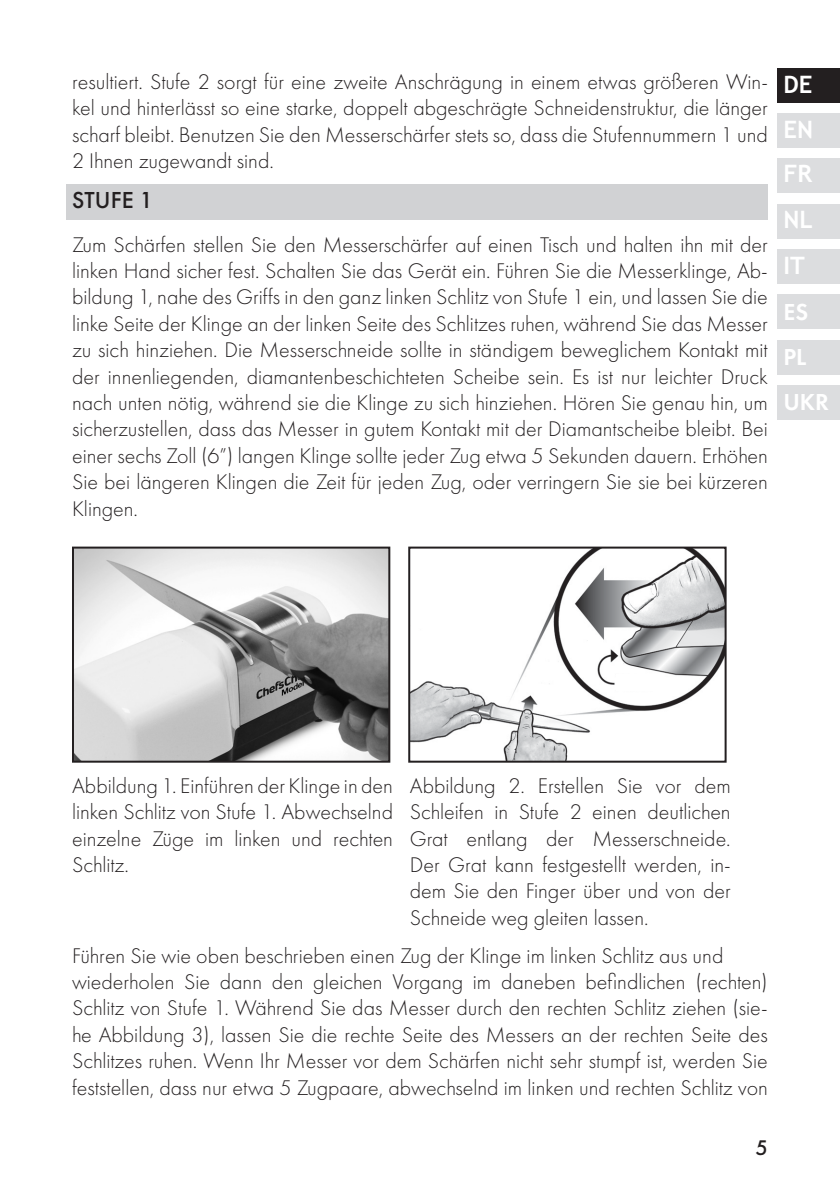
<style>
.page{position:relative;width:840px;height:1191px;background:#fff}
.page>*{position:absolute;margin:0;border:0;box-sizing:border-box;transform-origin:0 0}
.t1{font:700 24px/45.2px "Trebuchet MS";color:#fff;text-align:justify}
.t2{font:600 24px/44.6px "Futura PT";color:#fff}
.t3{font:500 24px "Futura PT";letter-spacing:.01em;color:#231f20}
.t4{font:300 22px/26.4px "Futura PT";color:#231f20;text-align:justify}
.t5{font:500 22px "Futura PT";color:#231f20}
</style>
<div class="page">
<div style="left:777px;top:68px;width:62px;height:34px;background:#231f20"></div>
<div style="left:777px;top:113px;width:62px;height:34px;background:#dcdddf"></div>
<div style="left:777px;top:159px;width:62px;height:34px;background:#dcdddf"></div>
<div style="left:777px;top:204px;width:62px;height:34px;background:#dcdddf"></div>
<div style="left:777px;top:249px;width:62px;height:34px;background:#dcdddf"></div>
<div style="left:777px;top:295px;width:62px;height:34px;background:#dcdddf"></div>
<div style="left:777px;top:340px;width:62px;height:34px;background:#dcdddf"></div>
<div style="left:777px;top:386px;width:62px;height:34px;background:#dcdddf"></div>
<div style="left:66px;top:184px;width:701px;height:35px;background:#d1d2d4"></div>
<img style="left:75px;top:549px;width:312px;height:210px">
<div style="left:72px;top:546px;width:318px;height:216px;border:2px solid #231f20"></div>
<img style="left:411px;top:549px;width:312px;height:210px">
<div style="left:616px;top:674px;width:40px;height:17px;background:#fff"></div>
<div style="left:408px;top:546px;width:318px;height:216px;border:2px solid #231f20"></div>
<p class="t4" style="left:72px;top:68px;width:697px">resultiert. Stufe 2 sorgt für eine zweite Anschrägung in einem etwas größeren Win&shy;kel und hinterlässt so eine starke, doppelt abgeschrägte Schneidenstruktur, die länger scharf bleibt. Benutzen Sie den Messerschärfer stets so, dass die Stufennummern 1 und 2 Ihnen zugewandt sind.</p>
<p class="t3" style="left:72px;top:186px;width:82px">STUFE 1</p>
<p class="t4" style="left:72px;top:231px;width:697px">Zum Schärfen stellen Sie den Messerschärfer auf einen Tisch und halten ihn mit der linken Hand sicher fest. Schalten Sie das Gerät ein. Führen Sie die Messerklinge, Ab&shy;bildung 1, nahe des Griffs in den ganz linken Schlitz von Stufe 1 ein, und lassen Sie die linke Seite der Klinge an der linken Seite des Schlitzes ruhen, während Sie das Messer zu sich hinziehen. Die Messerschneide sollte in ständigem beweglichem Kontakt mit der innenliegenden, diamantenbeschichteten Scheibe sein. Es ist nur leichter Druck nach unten nötig, während sie die Klinge zu sich hinziehen. Hören Sie genau hin, um sicherzustellen, dass das Messer in gutem Kontakt mit der Diamantscheibe bleibt. Bei einer sechs Zoll (6”) langen Klinge sollte jeder Zug etwa 5 Sekunden dauern. Erhöhen Sie bei längeren Klingen die Zeit für jeden Zug, oder verringern Sie sie bei kürzeren Klingen.</p>
<p class="t1" style="left:783px;top:62px;width:31px">DE EN FR NL IT</p>
<p class="t2" style="left:783px;top:290px;width:47px">ES<br>PL<br>UKR</p>
<p class="t4" style="left:72px;top:772px;width:322px">Abbildung 1. Einführen der Klinge in den linken Schlitz von Stufe 1. Abwechselnd einzelne Züge im linken und rechten Schlitz.</p>
<p class="t4" style="left:409px;top:772px;width:322px">Abbildung 2. Erstellen Sie vor dem Schleifen in Stufe 2 einen deutlichen Grat entlang der Messerschneide.<br>Der Grat kann festgestellt werden, in&shy;dem Sie den Finger über und von der Schneide weg gleiten lassen.</p>
<p class="t4" style="left:72px;top:942px;width:697px;text-align:left">Führen Sie wie oben beschrieben einen Zug der Klinge im linken Schlitz aus und wiederholen Sie dann den gleichen Vorgang im daneben befindlichen (rechten)<br>Schlitz von Stufe 1. Während Sie das Messer durch den rechten Schlitz ziehen (sie&shy;he Abbildung 3), lassen Sie die rechte Seite des Messers an der rechten Seite des Schlitzes ruhen. Wenn Ihr Messer vor dem Schärfen nicht sehr stumpf ist, werden Sie feststellen, dass nur etwa 5 Zugpaare, abwechselnd im linken und rechten Schlitz von</p>
<p class="t5" style="left:755px;top:1134px;width:14px">5</p>
</div>
